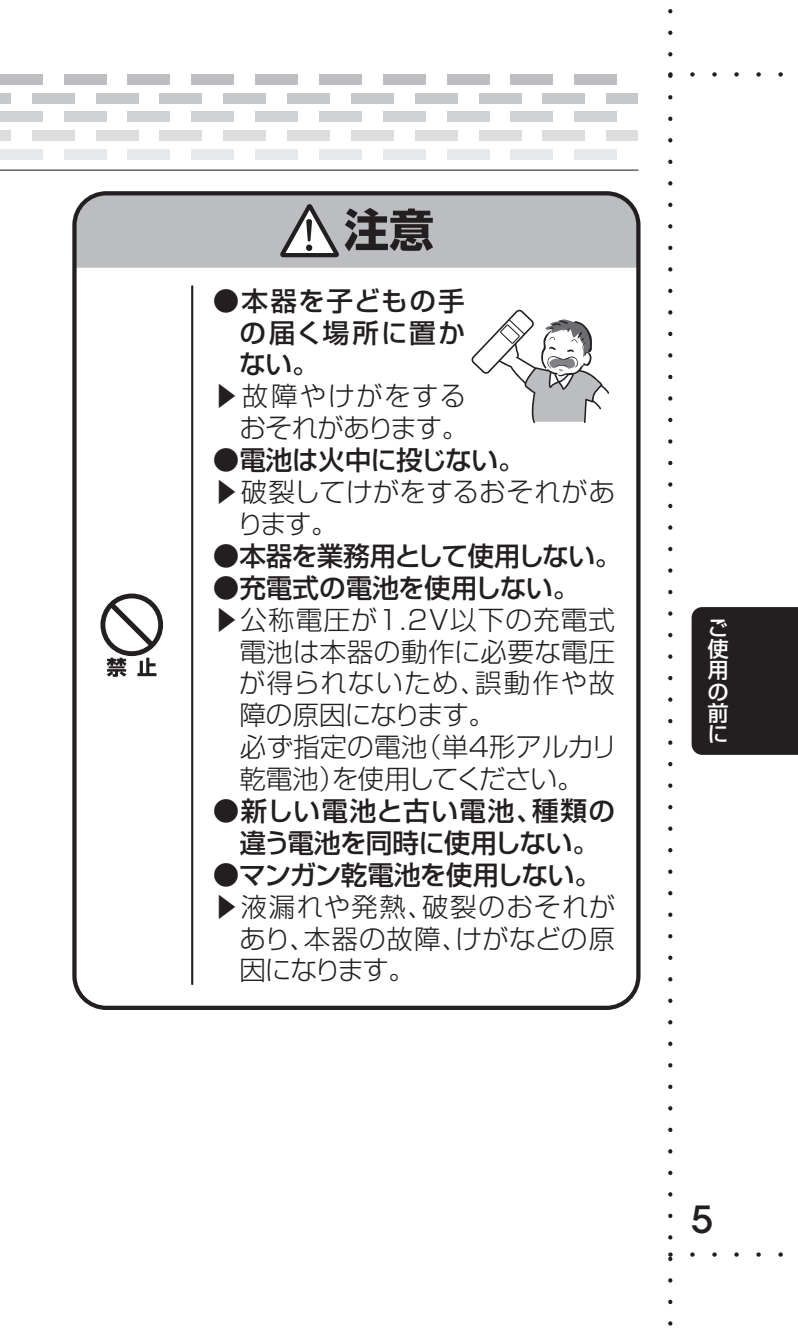
<style>
.page{position:relative;width:798px;height:1329px;background:#fff}
.page>*{position:absolute;margin:0;border:0;box-sizing:border-box;transform-origin:0 0}
.t1{font:500 37.25px "ITC Avant Garde Std";color:#231f20}
.t2{font:300 26.5px/32px "Shin Go Pro";letter-spacing:.015em;color:#231f20;text-align:right}
.t3{font:500 26.5px/32px "Shin Go Pro";letter-spacing:-.01em;color:#231f20;text-align:justify}
.t4{font:500 26.5px "Shin Go Pro";letter-spacing:-.04em;color:#231f20}
.t5{font:300 26.5px "Shin Go Pro";letter-spacing:.04em;color:#231f20}
.t6{font:500 26.5px "Shin Go Pro";letter-spacing:-.03em;color:#231f20}
.t7{font:300 26.5px "Shin Go Pro";letter-spacing:.055em;color:#231f20}
.t8{font:300 26.5px "Shin Go Pro";letter-spacing:-.035em;color:#231f20}
.t9{font:300 26.5px "Shin Go Pro";letter-spacing:-.04em;color:#231f20}
.t10{font:500 21.25px/21.2px "Shin Go Pro";color:#fff;text-align:justify}
</style>
<div class="page">
<hr style="left:0;top:170px;width:638px;height:1px;background:#231f20">
<div style="left:0;top:74px;width:43px;height:11px;background:#bdbec1"></div>
<div style="left:64px;top:74px;width:42px;height:11px;background:#bdbec1"></div>
<div style="left:128px;top:74px;width:42px;height:11px;background:#bdbec1"></div>
<div style="left:191px;top:74px;width:43px;height:11px;background:#bdbec1"></div>
<div style="left:255px;top:74px;width:43px;height:11px;background:#bdbec1"></div>
<div style="left:319px;top:74px;width:42px;height:11px;background:#bdbec1"></div>
<div style="left:383px;top:74px;width:42px;height:11px;background:#bdbec1"></div>
<div style="left:0;top:112px;width:43px;height:10px;background:#d1d2d4"></div>
<div style="left:64px;top:112px;width:42px;height:10px;background:#d1d2d4"></div>
<div style="left:128px;top:112px;width:42px;height:10px;background:#d1d2d4"></div>
<div style="left:191px;top:112px;width:43px;height:10px;background:#d1d2d4"></div>
<div style="left:255px;top:112px;width:43px;height:10px;background:#d1d2d4"></div>
<div style="left:319px;top:112px;width:42px;height:10px;background:#d1d2d4"></div>
<div style="left:383px;top:112px;width:42px;height:10px;background:#d1d2d4"></div>
<div style="left:0;top:93px;width:11px;height:11px;background:#c7c8ca"></div>
<div style="left:32px;top:93px;width:42px;height:11px;background:#c7c8ca"></div>
<div style="left:96px;top:93px;width:42px;height:11px;background:#c7c8ca"></div>
<div style="left:159px;top:93px;width:43px;height:11px;background:#c7c8ca"></div>
<div style="left:223px;top:93px;width:43px;height:11px;background:#c7c8ca"></div>
<div style="left:287px;top:93px;width:43px;height:11px;background:#c7c8ca"></div>
<div style="left:351px;top:93px;width:42px;height:11px;background:#c7c8ca"></div>
<div style="left:0;top:149px;width:43px;height:10px;background:#e7e8e9"></div>
<div style="left:64px;top:149px;width:42px;height:10px;background:#e7e8e9"></div>
<div style="left:128px;top:149px;width:42px;height:10px;background:#e7e8e9"></div>
<div style="left:191px;top:149px;width:43px;height:10px;background:#e7e8e9"></div>
<div style="left:255px;top:149px;width:43px;height:10px;background:#e7e8e9"></div>
<div style="left:319px;top:149px;width:42px;height:10px;background:#e7e8e9"></div>
<div style="left:383px;top:149px;width:42px;height:10px;background:#e7e8e9"></div>
<div style="left:0;top:130px;width:11px;height:11px;background:#dcdddf"></div>
<div style="left:32px;top:130px;width:42px;height:11px;background:#dcdddf"></div>
<div style="left:96px;top:130px;width:42px;height:11px;background:#dcdddf"></div>
<div style="left:159px;top:130px;width:43px;height:11px;background:#dcdddf"></div>
<div style="left:223px;top:130px;width:43px;height:11px;background:#dcdddf"></div>
<div style="left:287px;top:130px;width:43px;height:11px;background:#dcdddf"></div>
<div style="left:351px;top:130px;width:42px;height:11px;background:#dcdddf"></div>
<div style="left:446px;top:74px;width:43px;height:11px;background:#bdbec1"></div>
<div style="left:510px;top:74px;width:43px;height:11px;background:#bdbec1"></div>
<div style="left:574px;top:74px;width:43px;height:11px;background:#bdbec1"></div>
<div style="left:446px;top:112px;width:43px;height:10px;background:#d1d2d4"></div>
<div style="left:510px;top:112px;width:43px;height:10px;background:#d1d2d4"></div>
<div style="left:574px;top:112px;width:43px;height:10px;background:#d1d2d4"></div>
<div style="left:415px;top:93px;width:42px;height:11px;background:#c7c8ca"></div>
<div style="left:478px;top:93px;width:43px;height:11px;background:#c7c8ca"></div>
<div style="left:542px;top:93px;width:43px;height:11px;background:#c7c8ca"></div>
<div style="left:606px;top:93px;width:32px;height:11px;background:#c7c8ca"></div>
<div style="left:446px;top:149px;width:43px;height:10px;background:#e7e8e9"></div>
<div style="left:510px;top:149px;width:43px;height:10px;background:#e7e8e9"></div>
<div style="left:574px;top:149px;width:43px;height:10px;background:#e7e8e9"></div>
<div style="left:415px;top:130px;width:42px;height:11px;background:#dcdddf"></div>
<div style="left:478px;top:130px;width:43px;height:11px;background:#dcdddf"></div>
<div style="left:542px;top:130px;width:43px;height:11px;background:#dcdddf"></div>
<div style="left:606px;top:130px;width:32px;height:11px;background:#dcdddf"></div>
<div style="left:72px;top:191px;width:568px;height:819px;border:4px solid #231f20;border-radius:32px"></div>
<hr style="left:191px;top:286px;width:2px;height:698px;background:#231f20">
<svg style="left:100px;top:593px;width:63px;height:84px"></svg>
<svg style="left:471px;top:309px;width:138px;height:114px"></svg>
<svg style="left:668px;top:9px;width:129px;height:1317px"></svg>
<svg style="left:74px;top:193px;width:564px;height:75px;background:#adadb0"></svg>
<p class="t3" style="left:239px;top:281px;width:227px;text-indent:-26px">●本器を子どもの手の届く場所に置かない。</p>
<p class="t2" style="left:213px;top:377px;width:257px">▶故障やけがをするおそれがあります。</p>
<p class="t3" style="left:213px;top:441px;width:313px">●電池は火中に投じない。</p>
<p class="t2" style="left:237px;top:473px;width:379px;text-align:left;text-indent:-24px">▶破裂してけがをするおそれがあります。</p>
<p class="t4" style="left:213px;top:534px;width:410px">●本器を業務用として使用しない。</p>
<p class="t3" style="left:213px;top:568px;width:368px">●充電式の電池を使用しない。</p>
<p class="t5" style="left:213px;top:598px;width:404px">▶公称電圧が1.2V以下の充電式</p>
<p class="t2" style="left:239px;top:632px;width:377px">電池は本器の動作に必要な電圧</p>
<p class="t7" style="left:239px;top:661px;width:377px">が得られないため、誤動作や故</p>
<p class="t9" style="left:239px;top:693px;width:257px">障の原因になります。</p>
<p class="t2" style="left:213px;top:728px;width:406px">　必ず指定の電池（単4形アルカリ</p>
<p class="t8" style="left:239px;top:757px;width:345px">乾電池）を使用してください。</p>
<p class="t3" style="left:213px;top:792px;width:403px;text-align:center">●新しい電池と古い電池、種類の違う電池を同時に使用しない。</p>
<p class="t6" style="left:213px;top:853px;width:389px">●マンガン乾電池を使用しない。</p>
<p class="t2" style="left:239px;top:887px;width:377px;text-align:justify;text-indent:-27px">▶液漏れや発熱、破裂のおそれがあり、本器の故障、けがなどの原因になります。</p>
<p class="t10" style="left:707px;top:615px;width:22px">ご使用の前に</p>
<h1 class="t1" style="left:691px;top:1196px;width:23px">5</h1>
</div>
